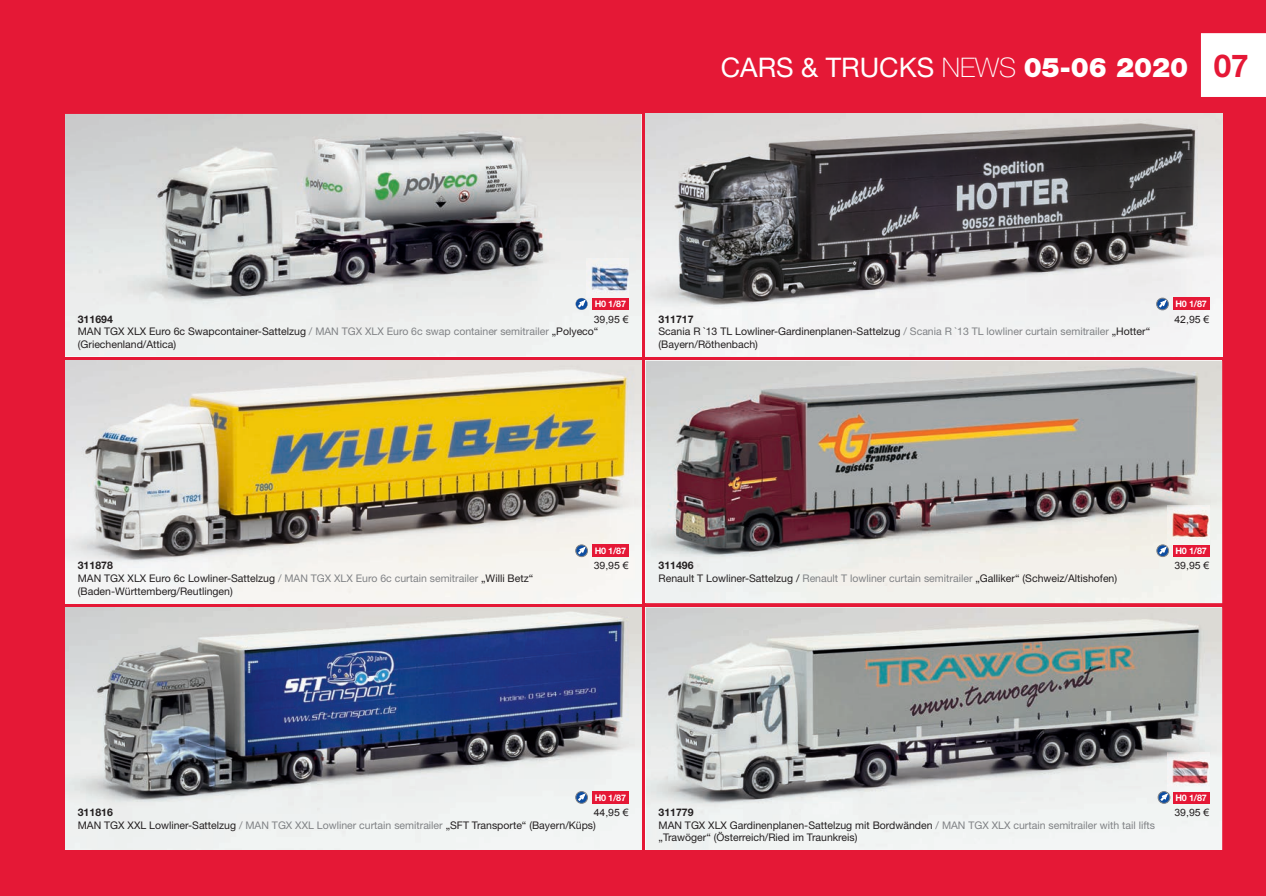
<style>
.page{position:relative;width:1266px;height:896px;background:#fff}
.page>*{position:absolute;margin:0;border:0;box-sizing:border-box;transform-origin:0 0}
.t1{font:27px "Helvetica Neue";color:#fff}
.t2{font:10.5px/12.6px "Helvetica Neue";color:#231f20}
.t3{font:700 10.5px "Helvetica Neue";color:#231f20}
.t4{font:10.05px "Arial";color:#231f20;scale:1.04 1}
.t5{font:700 9px "Helvetica Neue";letter-spacing:-.02em;color:#fff}
.s1{font-weight:100}
.s2{font-weight:900}
.s3{font-weight:700;font-size:31.5px;color:#e51836}
.s4{color:#808285}
</style>
<div class="page">
<div style="left:1px;top:0;width:1264px;height:895px;background:#e51836"></div>
<hr style="left:0;top:0;width:1px;height:895px;background:#e51836">
<div style="left:1200px;top:33px;width:65px;height:64px;background:#fff"></div>
<img style="left:65px;top:360px;width:576px;height:243px">
<img style="left:645px;top:114px;width:577px;height:242px">
<div style="left:1156px;top:298px;width:12px;height:12px;border:1px solid #808285;border-radius:50%"></div>
<svg style="left:1156px;top:300px;width:10px;height:10px"></svg>
<div style="left:575px;top:544px;width:12px;height:12px;border:1px solid #808285;border-radius:50%"></div>
<svg style="left:575px;top:547px;width:10px;height:9px"></svg>
<div style="left:592px;top:544px;width:36px;height:12px;background:#e51836"></div>
<div style="left:1172px;top:298px;width:37px;height:12px;background:#e51836"></div>
<img style="left:65px;top:114px;width:576px;height:242px">
<img style="left:645px;top:360px;width:577px;height:243px">
<div style="left:1172px;top:544px;width:37px;height:12px;background:#e51836"></div>
<img style="left:645px;top:607px;width:577px;height:242px">
<img style="left:65px;top:607px;width:576px;height:242px">
<div style="left:575px;top:791px;width:12px;height:12px;border:1px solid #808285;border-radius:50%"></div>
<svg style="left:575px;top:793px;width:10px;height:10px"></svg>
<div style="left:1158px;top:791px;width:11px;height:12px;background:#90969c;border-radius:50%"></div>
<div style="left:1157px;top:791px;width:12px;height:12px;border:1px solid #808285;border-radius:50%"></div>
<svg style="left:1157px;top:793px;width:10px;height:10px"></svg>
<div style="left:592px;top:791px;width:36px;height:12px;background:#e51836"></div>
<div style="left:1172px;top:791px;width:37px;height:12px;background:#e51836"></div>
<div style="left:1156px;top:545px;width:12px;height:11px;background:#2e5c98;border-radius:50%"></div>
<div style="left:1156px;top:544px;width:12px;height:12px;border:1px solid #808285;border-radius:50%"></div>
<svg style="left:1156px;top:546px;width:10px;height:10px"></svg>
<div style="left:592px;top:298px;width:36px;height:12px;background:#e51836"></div>
<svg style="left:575px;top:298px;width:12px;height:12px"></svg>
<img style="left:587px;top:258px;width:41px;height:40px">
<img style="left:1167px;top:505px;width:42px;height:39px">
<img style="left:1167px;top:752px;width:42px;height:39px">
<h1 class="t1" style="left:720px;top:51px;width:529px">CARS &amp; TRUCKS <span class="s1">NEWS</span> <span class="s2">05-06 2020</span> <span class="s3">07</span></h1>
<p class="t5" style="left:594px;top:298px;width:33px">H0 1/87</p>
<p class="t3" style="left:78px;top:312px;width:37px">311694</p>
<p class="t4" style="left:593px;top:312px;width:35px">39,95 €</p>
<p class="t2" style="left:78px;top:325px;width:522px">MAN TGX XLX Euro 6c Swapcontainer-Sattelzug <span class="s4">/ MAN TGX XLX Euro 6c swap container semitrailer</span> „Polyeco“ (Griechenland/Attica)</p>
<p class="t5" style="left:1175px;top:298px;width:33px">H0 1/87</p>
<p class="t3" style="left:658px;top:312px;width:37px">311717</p>
<p class="t4" style="left:1174px;top:312px;width:35px">42,95 €</p>
<p class="t2" style="left:658px;top:325px;width:493px">Scania R `13 TL Lowliner-Gardinenplanen-Sattelzug <span class="s4">/ Scania R `13 TL lowliner curtain semitrailer</span> „Hotter“ (Bayern/Röthenbach)</p>
<p class="t5" style="left:594px;top:545px;width:33px">H0 1/87</p>
<p class="t3" style="left:78px;top:559px;width:37px">311878</p>
<p class="t4" style="left:593px;top:559px;width:35px">39,95 €</p>
<p class="t2" style="left:78px;top:571px;width:457px">MAN TGX XLX Euro 6c Lowliner-Sattelzug <span class="s4">/ MAN TGX XLX Euro 6c curtain semitrailer</span> „Willi Betz“ (Baden-Württemberg/Reutlingen)</p>
<p class="t5" style="left:1175px;top:545px;width:33px">H0 1/87</p>
<p class="t3" style="left:658px;top:559px;width:37px">311496</p>
<p class="t4" style="left:1174px;top:559px;width:35px">39,95 €</p>
<p class="t2" style="left:658px;top:571px;width:460px">Renault T Lowliner-Sattelzug / <span class="s4">Renault T lowliner curtain semitrailer</span> „Galliker“ (Schweiz/Altishofen)</p>
<p class="t5" style="left:594px;top:791px;width:33px">H0 1/87</p>
<p class="t5" style="left:1175px;top:791px;width:33px">H0 1/87</p>
<p class="t3" style="left:78px;top:805px;width:37px">311816</p>
<p class="t4" style="left:593px;top:805px;width:35px">44,95 €</p>
<p class="t2" style="left:78px;top:818px;width:519px">MAN TGX XXL Lowliner-Sattelzug <span class="s4">/ MAN TGX XXL Lowliner curtain semitrailer</span> „SFT Transporte“ (Bayern/Küps)</p>
<p class="t3" style="left:658px;top:805px;width:37px">311779</p>
<p class="t4" style="left:1174px;top:805px;width:35px">39,95 €</p>
<p class="t2" style="left:658px;top:818px;width:498px">MAN TGX XLX Gardinenplanen-Sattelzug mit Bordwänden <span class="s4">/ MAN TGX XLX curtain semitrailer with tail lifts </span>„Trawöger“ (Österreich/Ried im Traunkreis)</p>
</div>
